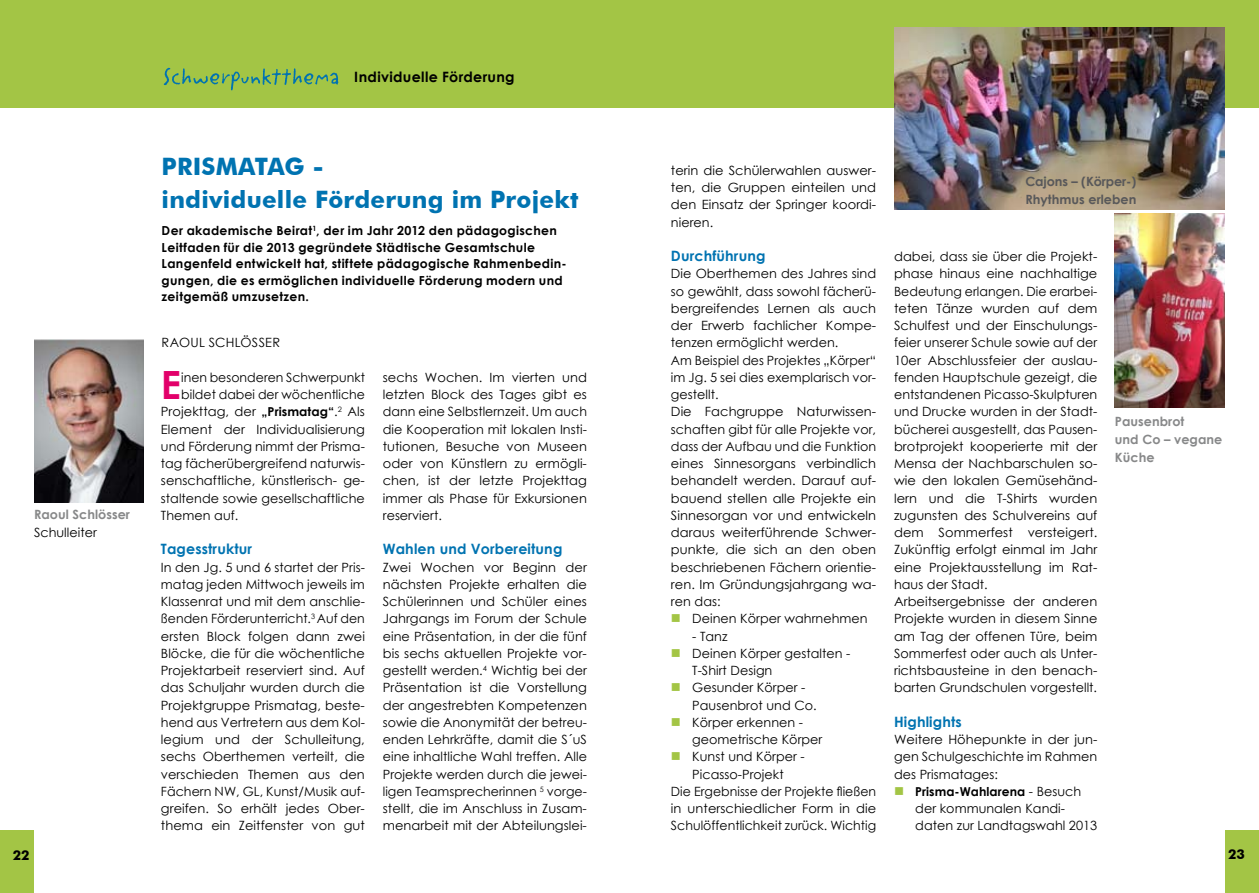
<style>
.page{position:relative;width:1259px;height:893px;background:#fff}
.page>*{position:absolute;margin:0;border:0;box-sizing:border-box;transform-origin:0 0}
.t1{font:700 38.85px "Century Gothic";color:#e2006a}
.t2{font:700 24px/32.7px "Futura BT";letter-spacing:.01em;color:#0073b1}
.t3{font:700 14.25px "Century Gothic";letter-spacing:.01em;color:#0073b1}
.t4{font:700 14.25px "Century Gothic";letter-spacing:.025em;color:#000}
.t5{font:13.5px "Wingdings";color:#a3c545}
.t6{font:700 13.5px "Futura BT";color:#000}
.t7{font:12.75px/17.2px "Century Gothic";letter-spacing:.005em;color:#000;text-align:justify}
.t8{font:700 12.75px/18px "Century Gothic";letter-spacing:.005em;color:#878889}
.t9{font:700 12.75px/18px "Century Gothic";letter-spacing:.005em;color:#58585a}
.t10{font:700 12.45px/16.5px "Century Gothic";letter-spacing:.025em;color:#000}
.t11{font:700 12.3px "Century Gothic";letter-spacing:.005em;color:#000}
.s1{font-weight:700;font-size:12.3px}
.s2{font-weight:400;font-size:12.75px}
</style>
<div class="page">
<div style="left:0;top:830px;width:34px;height:63px;background:#a3c545"></div>
<div style="left:0;top:0;width:629px;height:108px;background:#a3c545"></div>
<div style="left:1225px;top:830px;width:34px;height:63px;background:#a3c545"></div>
<div style="left:629px;top:0;width:630px;height:108px;background:#a3c545"></div>
<img style="left:1115px;top:214px;width:110px;height:193px">
<img style="left:894px;top:28px;width:331px;height:181px">
<img style="left:34px;top:340px;width:110px;height:162px">
<svg style="left:164px;top:68px;width:174px;height:22px"></svg>
<p class="t8" style="left:34px;top:505px;width:97px">Raoul Schlösser</p>
<p class="t7" style="left:34px;top:524px;width:64px">Schulleiter</p>
<p class="t4" style="left:354px;top:66px;width:162px">Individuelle Förderung</p>
<h2 class="t2" style="left:162px;top:150px;width:418px">PRISMATAG -<br>individuelle Förderung im Projekt</h2>
<p class="t10" style="left:162px;top:222px;width:407px">Der akademische Beirat<sup>1</sup>, der im Jahr 2012 den pädagogischen Leitfaden für die 2013 gegründete Städtische Gesamtschule Langenfeld entwickelt hat, stiftete pädagogische Rahmenbedin&shy;gungen, die es ermöglichen individuelle Förderung modern und zeitgemäß umzusetzen.</p>
<p class="t7" style="left:162px;top:334px;width:18px">Raoul</p>
<p class="t7" style="left:209px;top:334px;width:16px">Schlösser</p>
<h1 class="t1" style="left:161px;top:355px;width:22px">E</h1>
<p class="t7" style="left:181px;top:368px;width:185px">inen besonderen Schwerpunkt</p>
<p class="t7" style="left:181px;top:386px;width:185px">bildet dabei der wöchentliche</p>
<p class="t7" style="left:161px;top:403px;width:205px">Projekttag, der <span class="s1">„Prismatag“</span>.<sup>2</sup> Als</p>
<p class="t7" style="left:161px;top:420px;width:205px">Element der Individualisierung</p>
<p class="t7" style="left:161px;top:437px;width:205px">und Förderung nimmt der Prisma-</p>
<p class="t7" style="left:161px;top:455px;width:205px">tag fächerübergreifend naturwis-</p>
<p class="t7" style="left:161px;top:472px;width:205px">senschaftliche, künstlerisch- ge-</p>
<p class="t7" style="left:161px;top:489px;width:205px">staltende sowie gesellschaftliche</p>
<p class="t7" style="left:161px;top:506px;width:79px">Themen auf.</p>
<p class="t3" style="left:161px;top:538px;width:93px">Tagesstruktur</p>
<p class="t7" style="left:161px;top:558px;width:205px">In den Jg. 5 und 6 startet der Pris&shy;matag jeden Mittwoch jeweils im Klassenrat und mit dem anschlie&shy;ßenden Förderunterricht.<sup>3</sup> Auf den ersten Block folgen dann zwei Blöcke, die für die wöchentliche Projektarbeit reserviert sind. Auf das Schuljahr wurden durch die Projektgruppe Prismatag, beste&shy;hend aus Vertretern aus dem Kol&shy;legium und der Schulleitung, sechs Oberthemen verteilt, die verschieden Themen aus den Fächern NW, GL, Kunst/Musik auf&shy;greifen. So erhält jedes Ober&shy;thema ein Zeitfenster von gut</p>
<p class="t7" style="left:383px;top:368px;width:206px">sechs Wochen. Im vierten und letzten Block des Tages gibt es dann eine Selbstlernzeit. Um auch die Kooperation mit lokalen Insti&shy;tutionen, Besuche von Museen oder von Künstlern zu ermögli&shy;chen, ist der letzte Projekttag immer als Phase für Exkursionen reserviert.</p>
<p class="t3" style="left:383px;top:538px;width:181px">Wahlen und Vorbereitung</p>
<p class="t7" style="left:383px;top:558px;width:206px">Zwei Wochen vor Beginn der nächsten Projekte erhalten die Schülerinnen und Schüler eines Jahrgangs im Forum der Schule eine Präsentation, in der die fünf bis sechs aktuellen Projekte vor&shy;gestellt werden.<sup>4</sup> Wichtig bei der Präsentation ist die Vorstellung der angestrebten Kompetenzen sowie die Anonymität der betreu&shy;enden Lehrkräfte, damit die S´uS eine inhaltliche Wahl treffen. Alle Projekte werden durch die jewei&shy;ligen Teamsprecherinnen <sup>5</sup> vorge&shy;stellt, die im Anschluss in Zusam&shy;menarbeit mit der Abteilungslei-</p>
<p class="t7" style="left:671px;top:161px;width:207px">terin die Schülerwahlen auswer&shy;ten, die Gruppen einteilen und den Einsatz der Springer koordi&shy;nieren.</p>
<p class="t3" style="left:671px;top:245px;width:96px">Durchführung</p>
<p class="t7" style="left:671px;top:265px;width:207px;text-align:left">Die Oberthemen des Jahres sind so gewählt, dass sowohl fächerü&shy;bergreifendes Lernen als auch der Erwerb fachlicher Kompe&shy;tenzen ermöglicht werden.<br>Am Beispiel des Projektes „Körper“ im Jg. 5 sei dies exemplarisch vor&shy;gestellt.<br>Die Fachgruppe Naturwissen&shy;schaften gibt für alle Projekte vor, dass der Aufbau und die Funktion eines Sinnesorgans verbindlich behandelt werden. Darauf auf&shy;bauend stellen alle Projekte ein<br>Sinnesorgan vor und entwickeln daraus weiterführende Schwer&shy;punkte, die sich an den oben beschriebenen Fächern orientie&shy;ren. Im Gründungsjahrgang wa&shy;ren das:</p>
<p class="t7" style="left:692px;top:610px;width:177px">Deinen Körper wahrnehmen</p>
<p class="t7" style="left:692px;top:627px;width:37px">- Tanz</p>
<p class="t7" style="left:692px;top:644px;width:160px">Deinen Körper gestalten -</p>
<p class="t7" style="left:692px;top:662px;width:82px">T-Shirt Design</p>
<p class="t7" style="left:692px;top:679px;width:115px">Gesunder Körper -</p>
<p class="t7" style="left:692px;top:696px;width:126px">Pausenbrot und Co.</p>
<p class="t7" style="left:692px;top:713px;width:112px">Körper erkennen -</p>
<p class="t7" style="left:692px;top:731px;width:132px">geometrische Körper</p>
<p class="t7" style="left:692px;top:748px;width:114px">Kunst und Körper -</p>
<p class="t7" style="left:692px;top:765px;width:93px">Picasso-Projekt</p>
<p class="t7" style="left:671px;top:782px;width:207px">Die Ergebnisse der Projekte fließen</p>
<p class="t7" style="left:671px;top:800px;width:207px">in unterschiedlicher Form in die</p>
<p class="t7" style="left:671px;top:817px;width:207px">Schulöffentlichkeit zurück. Wichtig</p>
<p class="t5" style="left:671px;top:611px;width:12px">■</p>
<p class="t5" style="left:671px;top:646px;width:12px">■</p>
<p class="t5" style="left:671px;top:680px;width:12px">■</p>
<p class="t5" style="left:671px;top:715px;width:12px">■</p>
<p class="t5" style="left:671px;top:749px;width:12px">■</p>
<p class="t9" style="left:1025px;top:172px;width:112px">Cajons – (Körper-)<br>Rhythmus erleben</p>
<p class="t7" style="left:894px;top:248px;width:205px;text-align:left">dabei, dass sie über die Projekt&shy;phase hinaus eine nachhaltige<br>Bedeutung erlangen. Die erarbei&shy;teten Tänze wurden auf dem<br>Schulfest und der Einschulungs&shy;feier unserer Schule sowie auf der<br>10er Abschlussfeier der auslau&shy;fenden Hauptschule gezeigt, die entstandenen Picasso-Skulpturen und Drucke wurden in der Stadt&shy;bücherei ausgestellt, das Pausen&shy;brotprojekt kooperierte mit der<br>Mensa der Nachbarschulen so&shy;wie den lokalen Gemüsehänd&shy;lern und die T-Shirts wurden zugunsten des Schulvereins auf dem Sommerfest versteigert.<br>Zukünftig erfolgt einmal im Jahr eine Projektausstellung im Rat&shy;haus der Stadt.<br>Arbeitsergebnisse der anderen<br>Projekte wurden in diesem Sinne am Tag der offenen Türe, beim<br>Sommerfest oder auch als Unter&shy;richtsbausteine in den benach&shy;barten Grundschulen vorgestellt.</p>
<p class="t3" style="left:894px;top:711px;width:69px">Highlights</p>
<p class="t7" style="left:894px;top:731px;width:205px">Weitere Höhepunkte in der jun&shy;gen Schulgeschichte im Rahmen des Prismatages:</p>
<p class="t11" style="left:915px;top:782px;width:167px">Prisma-Wahlarena <span class="s2">- Besuch</span></p>
<p class="t7" style="left:915px;top:800px;width:183px">der kommunalen Kandi&shy;daten zur Landtagswahl 2013</p>
<p class="t5" style="left:894px;top:784px;width:12px">■</p>
<p class="t8" style="left:1115px;top:411px;width:109px">Pausenbrot<br>und Co – vegane<br>Küche</p>
<p class="t6" style="left:13px;top:847px;width:9px">22</p>
<p class="t6" style="left:1228px;top:846px;width:9px">23</p>
</div>
